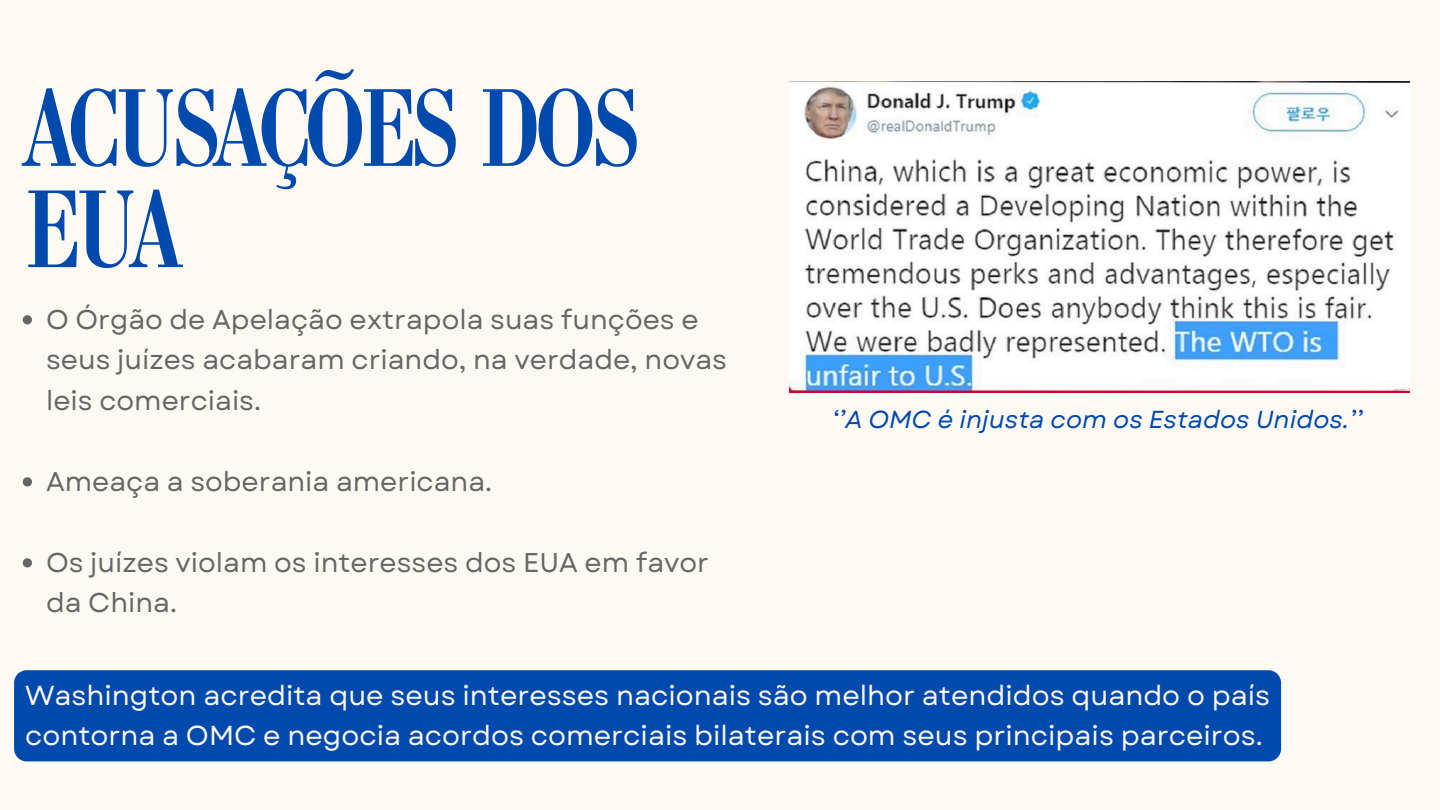
<style>
.page{position:relative;width:1440px;height:810px;background:#fff9f3}
.page>*{position:absolute;margin:0;border:0;box-sizing:border-box;transform-origin:0 0}
.t1{font:condensed 117px/101.2px "Bodoni";letter-spacing:-.03em;color:#004aad}
.t2{font:27.4px/40.5px "Garet";color:#fff9f3}
.t3{font:27.1px/40.5px "Garet";color:#666}
.t4{font:italic 24.6px "Garet";color:#004aad}
</style>
<div class="page">
<img style="left:790px;top:81px;width:619px;height:311px">
<svg style="left:23px;top:315px;width:9px;height:9px"></svg>
<svg style="left:23px;top:477px;width:9px;height:9px"></svg>
<svg style="left:23px;top:558px;width:9px;height:10px"></svg>
<div style="left:14px;top:670px;width:1267px;height:91px;background:#004aad"></div>
<p class="t1" style="left:25px;top:81px;width:616px">ACUSAÇÕES DOS<br>EUA</p>
<p class="t3" style="left:46px;top:299px;width:682px">O Órgão de Apelação extrapola suas funções e seus juízes acabaram criando, na verdade, novas leis comerciais.</p>
<h2 class="t3" style="left:46px;top:461px;width:448px">Ameaça a soberania americana.</h2>
<p class="t3" style="left:46px;top:542px;width:665px">Os juízes violam os interesses dos EUA em favor da China.</p>
<p class="t4" style="left:832px;top:401px;width:532px">‘’A OMC é injusta com os Estados Unidos.’’</p>
<h2 class="t2" style="left:25px;top:675px;width:1247px">Washington acredita que seus interesses nacionais são melhor atendidos quando o país contorna a OMC e negocia acordos comerciais bilaterais com seus principais parceiros.</h2>
</div>
